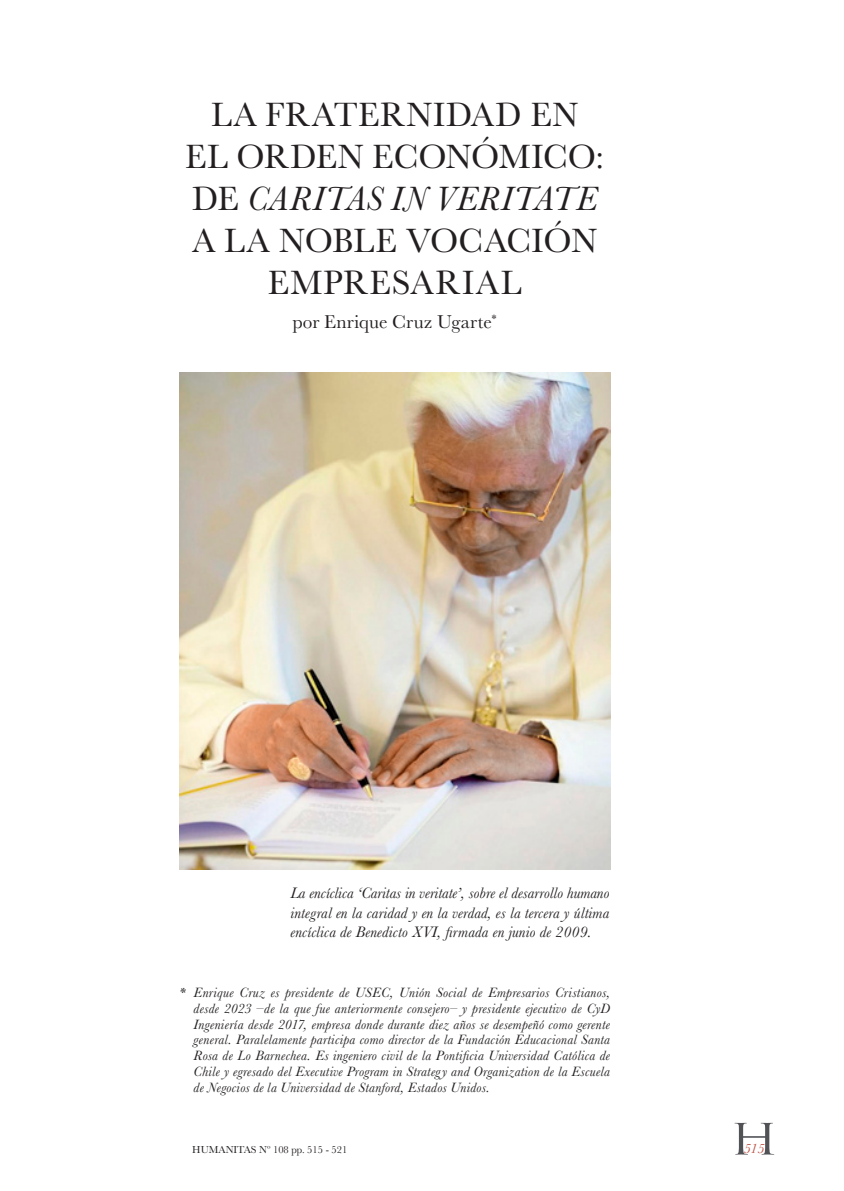
<style>
.page{position:relative;width:844px;height:1191px;background:#fff}
.page>*{position:absolute;margin:0;border:0;box-sizing:border-box;transform-origin:0 0}
.t1{font:42px "Trajan Pro";color:#515255;scale:1.2 1}
.Título_notas_Baske{font:35px/42px "Baskerville";letter-spacing:.015em;color:#231f20;text-align:center}
.Título_notas_Baske-2{font:italic 35px "Baskerville";letter-spacing:.02em;color:#231f20}
.Texto_general_Bask{font:19.25px "Baskerville";letter-spacing:.01em;color:#231f20}
.Lectura_de_foto_Ba{font:italic 15.75px/19.2px "Baskerville";letter-spacing:.01em;color:#231f20;text-align:justify}
.Afiliaciones_autor{font:italic 14px/15.8px "Baskerville";letter-spacing:.025em;color:#231f20;text-align:justify}
.t2{font:italic 14px "Baskerville";color:#bb4e40}
.t3{font:10.5px "Baskerville";color:#231f20}
.s1{font-style:normal}
</style>
<div class="page">
<img style="left:179px;top:372px;width:431px;height:497px">
<p class="Título_notas_Baske" style="left:211px;top:94px;width:368px">LA FRATERNIDAD EN</p>
<p class="Título_notas_Baske" style="left:185px;top:136px;width:420px">EL ORDEN ECONÓMICO:</p>
<p class="Título_notas_Baske-2" style="left:192px;top:175px;width:406px"><span class="s1">DE</span> CARITAS IN VERITATE</p>
<p class="Título_notas_Baske" style="left:192px;top:220px;width:406px">A LA NOBLE VOCACIÓN<br>EMPRESARIAL</p>
<p class="Texto_general_Bask" style="left:293px;top:310px;width:205px">por Enrique Cruz Ugarte<sup>*</sup></p>
<p class="Lectura_de_foto_Ba" style="left:290px;top:883px;width:320px">La encíclica ‘Caritas in veritate’, sobre el desarrollo humano integral en la caridad y en la verdad, es la tercera y última encíclica de Benedicto XVI, firmada en junio de 2009.</p>
<p class="Afiliaciones_autor" style="left:193px;top:984px;width:418px;text-indent:-15px">* Enrique Cruz es presidente de USEC, Unión Social de Empresarios Cristianos, desde 2023 –de la que fue anteriormente consejero– y presidente ejecutivo de CyD Ingeniería desde 2017, empresa donde durante diez años se desempeñó como gerente general. Paralelamente participa como director de la Fundación Educacional Santa Rosa de Lo Barnechea. Es ingeniero civil de la Pontificia Universidad Católica de Chile y egresado del Executive Program in Strategy and Organization de la Escuela de Negocios de la Universidad de Stanford, Estados Unidos.</p>
<p class="t3" style="left:192px;top:1143px;width:156px">HUMANITAS Nº 108 pp. 515 - 521</p>
<h1 class="t1" style="left:729px;top:1112px;width:42px">H</h1>
<p class="t2" style="left:743px;top:1138px;width:22px">515</p>
</div>
